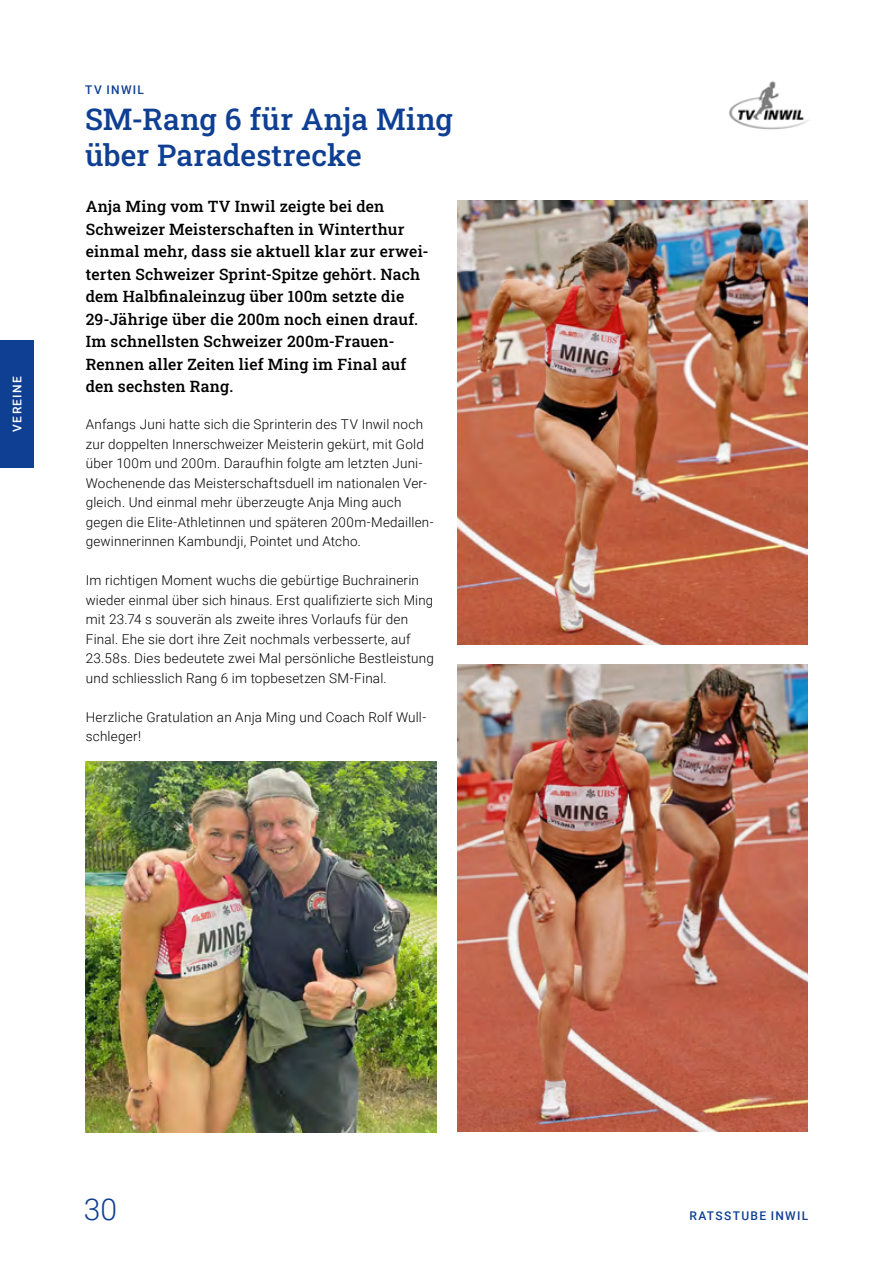
<style>
.page{position:relative;width:893px;height:1263px;background:#fff}
.page>*{position:absolute;margin:0;border:0;box-sizing:border-box;transform-origin:0 0}
.t1{font:500 30px/36px "Roboto Slab";color:#0f3f93}
.t2{font:300 30px "Roboto";color:#0f3f93}
.t3{font:500 15.75px/22.5px "Roboto Slab";letter-spacing:.015em;color:#000}
.t4{font:300 13.5px/19.5px "Roboto";letter-spacing:.015em;color:#000}
.t5{font:500 12px "Roboto";letter-spacing:.105em;color:#0f3f93}
.t6{font:500 12px "Roboto";letter-spacing:.11em;color:#fff}
</style>
<div class="page">
<div style="left:0;top:340px;width:34px;height:128px;background:#0f3f93"></div>
<img style="left:729px;top:81px;width:80px;height:49px">
<img style="left:457px;top:201px;width:351px;height:443px">
<img style="left:457px;top:664px;width:351px;height:468px">
<img style="left:85px;top:761px;width:352px;height:371px">
<p class="t6" style="left:9px;top:432px;width:57px;rotate:-90deg">VEREINE</p>
<p class="t5" style="left:85px;top:81px;width:60px">TV INWIL</p>
<h1 class="t1" style="left:85px;top:100px;width:369px">SM-Rang 6 für Anja Ming über Paradestrecke</h1>
<p class="t3" style="left:86px;top:195px;width:344px">Anja Ming vom TV Inwil zeigte bei den Schweizer Meisterschaften in Winterthur einmal mehr, dass sie aktuell klar zur erwei&shy;terten Schweizer Sprint-Spitze gehört. Nach dem Halbfinaleinzug über 100m setzte die 29-Jährige über die 200m noch einen drauf.<br>Im schnellsten Schweizer 200m-Frauen-Rennen aller Zeiten lief Ming im Final auf den sechsten Rang.</p>
<p class="t4" style="left:86px;top:414px;width:349px">Anfangs Juni hatte sich die Sprinterin des TV Inwil noch zur doppelten Innerschweizer Meisterin gekürt, mit Gold über 100m und 200m. Daraufhin folgte am letzten Juni-Wochenende das Meisterschaftsduell im nationalen Ver&shy;gleich. Und einmal mehr überzeugte Anja Ming auch gegen die Elite-Athletinnen und späteren 200m-Medaillen&shy;gewinnerinnen Kambundji, Pointet und Atcho.</p>
<p class="t4" style="left:86px;top:570px;width:350px">Im richtigen Moment wuchs die gebürtige Buchrainerin wieder einmal über sich hinaus. Erst qualifizierte sich Ming mit 23.74 s souverän als zweite ihres Vorlaufs für den Final. Ehe sie dort ihre Zeit nochmals verbesserte, auf 23.58s. Dies bedeutete zwei Mal persönliche Bestleistung und schliesslich Rang 6 im topbesetzen SM-Final.</p>
<p class="t4" style="left:86px;top:706px;width:342px">Herzliche Gratulation an Anja Ming und Coach Rolf Wull&shy;schleger!</p>
<h1 class="t2" style="left:84px;top:1189px;width:35px">30</h1>
<p class="t5" style="left:689px;top:1208px;width:120px">RATSSTUBE INWIL</p>
</div>
